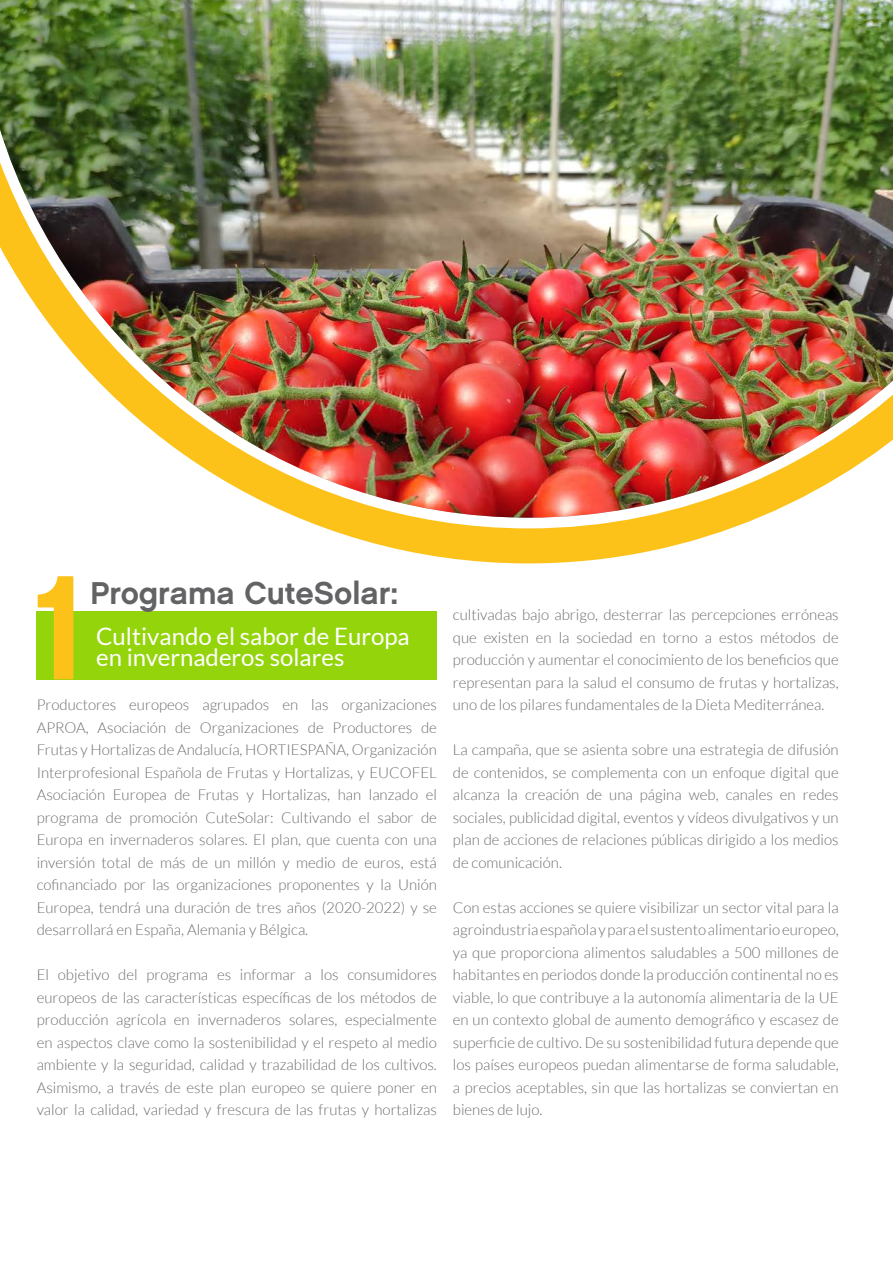
<style>
.page{position:relative;width:893px;height:1263px;background:#fff}
.page>*{position:absolute;margin:0;border:0;box-sizing:border-box;transform-origin:0 0}
.Body_Text_Style{font:148.5px "Chalet New York Nineteen Sixty";color:#fdc21a}
.Body_Text_Style-2{font:31.5px "Chalet New York Nineteen Sixty";color:#636366}
.List_Paragraph{font:24px "Lato";color:#fff}
.Body_Text_Style-3{font:300 15px/22.5px "Lato";color:#6c6d70;text-align:justify}
</style>
<div class="page">
<div style="left:37px;top:611px;width:400px;height:69px;background:#93d50a"></div>
<img style="left:0;top:0;width:893px;height:563px">
<p class="Body_Text_Style" style="left:31px;top:537px;width:64px">1</p>
<p class="Body_Text_Style-2" style="left:90px;top:574px;width:309px">Programa CuteSolar:</p>
<p class="List_Paragraph" style="left:96px;top:623px;width:315px">Cultivando el sabor de Europa</p>
<p class="List_Paragraph" style="left:96px;top:644px;width:250px">en invernaderos solares</p>
<p class="Body_Text_Style-3" style="left:37px;top:694px;width:402px">Productores europeos agrupados en las organizaciones APROA, Asociación de Organizaciones de Productores de Frutas y Hortalizas de Andalucía, HORTIESPAÑA, Organización Interprofesional Española de Frutas y Hortalizas, y EUCOFEL Asociación Europea de Frutas y Hortalizas, han lanzado el programa de promoción CuteSolar: Cultivando el sabor de Europa en invernaderos solares. El plan, que cuenta con una inversión total de más de un millón y medio de euros, está cofinanciado por las organizaciones proponentes y la Unión Europea, tendrá una duración de tres años (2020-2022) y se desarrollará en España, Alemania y Bélgica.</p>
<p class="Body_Text_Style-3" style="left:37px;top:964px;width:402px">El objetivo del programa es informar a los consumidores europeos de las características específicas de los métodos de producción agrícola en invernaderos solares, especialmente en aspectos clave como la sostenibilidad y el respeto al medio ambiente y la seguridad, calidad y trazabilidad de los cultivos.<br>Asimismo, a través de este plan europeo se quiere poner en valor la calidad, variedad y frescura de las frutas y hortalizas</p>
<p class="Body_Text_Style-3" style="left:453px;top:604px;width:387px">cultivadas bajo abrigo, desterrar las percepciones erróneas que existen en la sociedad en torno a estos métodos de producción y aumentar el conocimiento de los beneficios que representan para la salud el consumo de frutas y hortalizas, uno de los pilares fundamentales de la Dieta Mediterránea.</p>
<p class="Body_Text_Style-3" style="left:453px;top:739px;width:387px">La campaña, que se asienta sobre una estrategia de difusión de contenidos, se complementa con un enfoque digital que alcanza la creación de una página web, canales en redes sociales, publicidad digital, eventos y vídeos divulgativos y un plan de acciones de relaciones públicas dirigido a los medios de comunicación.</p>
<p class="Body_Text_Style-3" style="left:453px;top:896px;width:387px">Con estas acciones se quiere visibilizar un sector vital para la agroindustria española y para el sustento alimentario europeo, ya que proporciona alimentos saludables a 500 millones de habitantes en periodos donde la producción continental no es viable, lo que contribuye a la autonomía alimentaria de la UE en un contexto global de aumento demográfico y escasez de superficie de cultivo. De su sostenibilidad futura depende que los países europeos puedan alimentarse de forma saludable, a precios aceptables, sin que las hortalizas se conviertan en bienes de lujo.</p>
</div>
